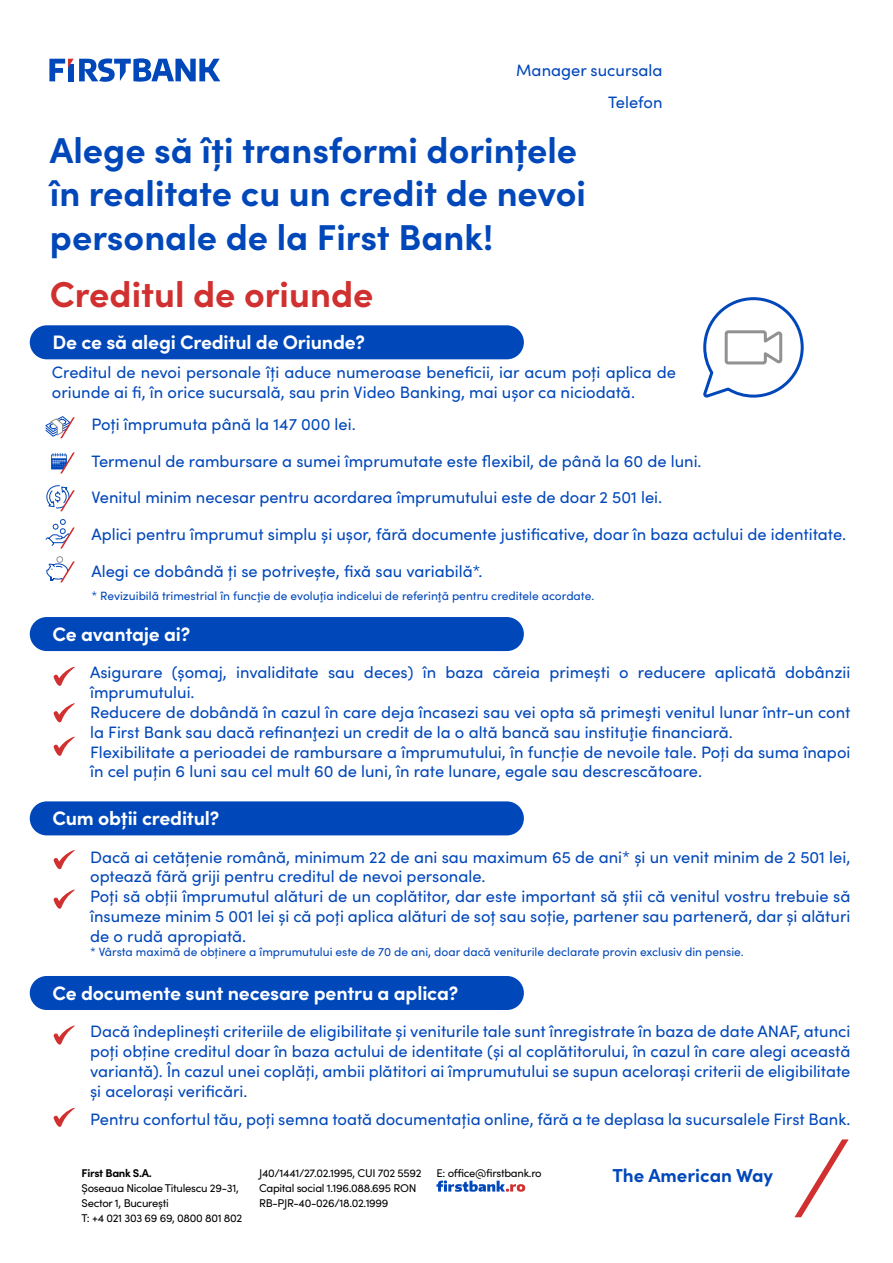
<style>
.page{position:relative;width:893px;height:1263px;background:#fff}
.page>*{position:absolute;margin:0;border:0;box-sizing:border-box;transform-origin:0 0}
.t1{font:700 36px/43.2px "Sofia Pro";color:#0047ba}
.t2{font:700 36px "Sofia Pro";color:#d0302f}
.t3{font:700 19.5px "Sofia Pro";letter-spacing:-.01em;color:#fff}
.t4{font:700 18.75px "Sofia Pro";color:#0047ba}
.t5{font:16.5px/19.8px "Sofia Pro";color:#0047ba}
.t6{font:12px "Sofia Pro";color:#0047ba}
.t7{font:11.25px/15px "Sofia Pro";letter-spacing:-.025em;color:#000}
.t8{font:700 11.25px "Sofia Pro";letter-spacing:-.025em;color:#000}
</style>
<div class="page">
<svg style="left:436px;top:1180px;width:89px;height:12px"></svg>
<svg style="left:794px;top:1139px;width:55px;height:78px"></svg>
<svg style="left:49px;top:58px;width:171px;height:24px"></svg>
<svg style="left:703px;top:297px;width:101px;height:101px"></svg>
<svg style="left:54px;top:1025px;width:21px;height:20px"></svg>
<svg style="left:54px;top:889px;width:21px;height:20px"></svg>
<svg style="left:54px;top:850px;width:21px;height:20px"></svg>
<svg style="left:54px;top:736px;width:21px;height:20px"></svg>
<svg style="left:54px;top:703px;width:21px;height:20px"></svg>
<svg style="left:54px;top:666px;width:21px;height:20px"></svg>
<svg style="left:54px;top:1107px;width:21px;height:20px"></svg>
<svg style="left:46px;top:485px;width:29px;height:26px"></svg>
<svg style="left:45px;top:519px;width:30px;height:29px"></svg>
<div style="left:57px;top:556px;width:6px;height:7px;border:1px solid #919191;border-radius:50%"></div>
<svg style="left:46px;top:557px;width:29px;height:26px"></svg>
<svg style="left:51px;top:452px;width:24px;height:21px"></svg>
<svg style="left:45px;top:416px;width:30px;height:22px"></svg>
<div style="left:30px;top:325px;width:494px;height:34px;background:#0047ba;border-radius:17px"></div>
<div style="left:30px;top:617px;width:494px;height:34px;background:#0047ba;border-radius:17px"></div>
<div style="left:30px;top:801px;width:494px;height:34px;background:#0047ba;border-radius:17px"></div>
<div style="left:30px;top:976px;width:494px;height:34px;background:#0047ba;border-radius:17px"></div>
<p class="t5" style="left:516px;top:53px;width:148px;line-height:32.5px;text-align:right">Manager sucursala<br>Telefon</p>
<h1 class="t1" style="left:50px;top:126px;width:538px">Alege să îți transformi dorințele în realitate cu un credit de nevoi personale de la First Bank!</h1>
<h1 class="t2" style="left:50px;top:266px;width:325px">Creditul de oriunde</h1>
<p class="t3" style="left:53px;top:327px;width:314px">De ce să alegi Creditul de Oriunde?</p>
<p class="t5" style="left:52px;top:362px;width:626px">Creditul de nevoi personale îți aduce numeroase beneficii, iar acum poți aplica de oriunde ai fi, în orice sucursală, sau prin Video Banking, mai ușor ca niciodată.</p>
<p class="t5" style="left:91px;top:413px;width:266px">Poți împrumuta până la 147 000 lei.</p>
<p class="t5" style="left:91px;top:450px;width:612px">Termenul de rambursare a sumei împrumutate este flexibil, de până la 60 de luni.</p>
<p class="t5" style="left:91px;top:487px;width:572px">Venitul minim necesar pentru acordarea împrumutului este de doar 2 501 lei.</p>
<p class="t5" style="left:91px;top:524px;width:756px">Aplici pentru împrumut simplu și ușor, fără documente justificative, doar în baza actului de identitate.</p>
<p class="t5" style="left:91px;top:560px;width:393px">Alegi ce dobândă ți se potrivește, fixă sau variabilă*.</p>
<p class="t6" style="left:91px;top:587px;width:504px">* Revizuibilă trimestrial în funcţie de evoluţia indicelui de referinţă pentru creditele acordate.</p>
<p class="t3" style="left:53px;top:619px;width:139px">Ce avantaje ai?</p>
<p class="t5" style="left:90px;top:662px;width:762px">Asigurare (șomaj, invaliditate sau deces) în baza căreia primești o reducere aplicată dobânzii împrumutului.<br>Reducere de dobândă în cazul în care deja încasezi sau vei opta să primeşti venitul lunar într-un cont la First Bank sau dacă refinanţezi un credit de la o altă bancă sau instituţie financiară.<br>Flexibilitate a perioadei de rambursare a împrumutului, în funcție de nevoile tale. Poți da suma înapoi în cel puțin 6 luni sau cel mult 60 de luni, în rate lunare, egale sau descrescătoare.</p>
<p class="t3" style="left:53px;top:803px;width:168px">Cum obții creditul?</p>
<p class="t5" style="left:90px;top:846px;width:762px">Dacă ai cetățenie română, minimum 22 de ani sau maximum 65 de ani* și un venit minim de 2 501 lei, optează fără griji pentru creditul de nevoi personale.<br>Poți să obții împrumutul alături de un coplătitor, dar este important să știi că venitul vostru trebuie să însumeze minim 5 001 lei și că poți aplica alături de soț sau soție, partener sau parteneră, dar și alături de o rudă apropiată.</p>
<p class="t6" style="left:90px;top:943px;width:655px">* Vârsta maximă de obținere a împrumutului este de 70 de ani, doar dacă veniturile declarate provin exclusiv din pensie.</p>
<p class="t3" style="left:53px;top:978px;width:407px">Ce documente sunt necesare pentru a aplica?</p>
<p class="t5" style="left:90px;top:1021px;width:762px;text-align:justify">Dacă îndeplinești criteriile de eligibilitate și veniturile tale sunt înregistrate în baza de date ANAF, atunci poți obține creditul doar în baza actului de identitate (și al coplătitorului, în cazul în care alegi această variantă). În cazul unei coplăți, ambii plătitori ai împrumutului se supun acelorași criterii de eligibilitate și acelorași verificări.</p>
<p class="t5" style="left:90px;top:1108px;width:762px">Pentru confortul tău, poți semna toată documentația online, fără a te deplasa la sucursalele First Bank.</p>
<p class="t8" style="left:82px;top:1164px;width:72px">First Bank S.A.</p>
<p class="t7" style="left:82px;top:1180px;width:162px">Șoseaua Nicolae Titulescu 29-31,<br>Sector 1, București<br>T: +4 021 303 69 69, 0800 801 802</p>
<p class="t7" style="left:259px;top:1165px;width:164px">J40/1441/27.02.1995, CUI 702 5592<br>Capital social 1.196.088.695 RON<br>RB-PJR-40-026/18.02.1999</p>
<p class="t7" style="left:436px;top:1165px;width:107px">E: office@firstbank.ro</p>
<p class="t4" style="left:612px;top:1161px;width:162px">The American Way</p>
</div>
